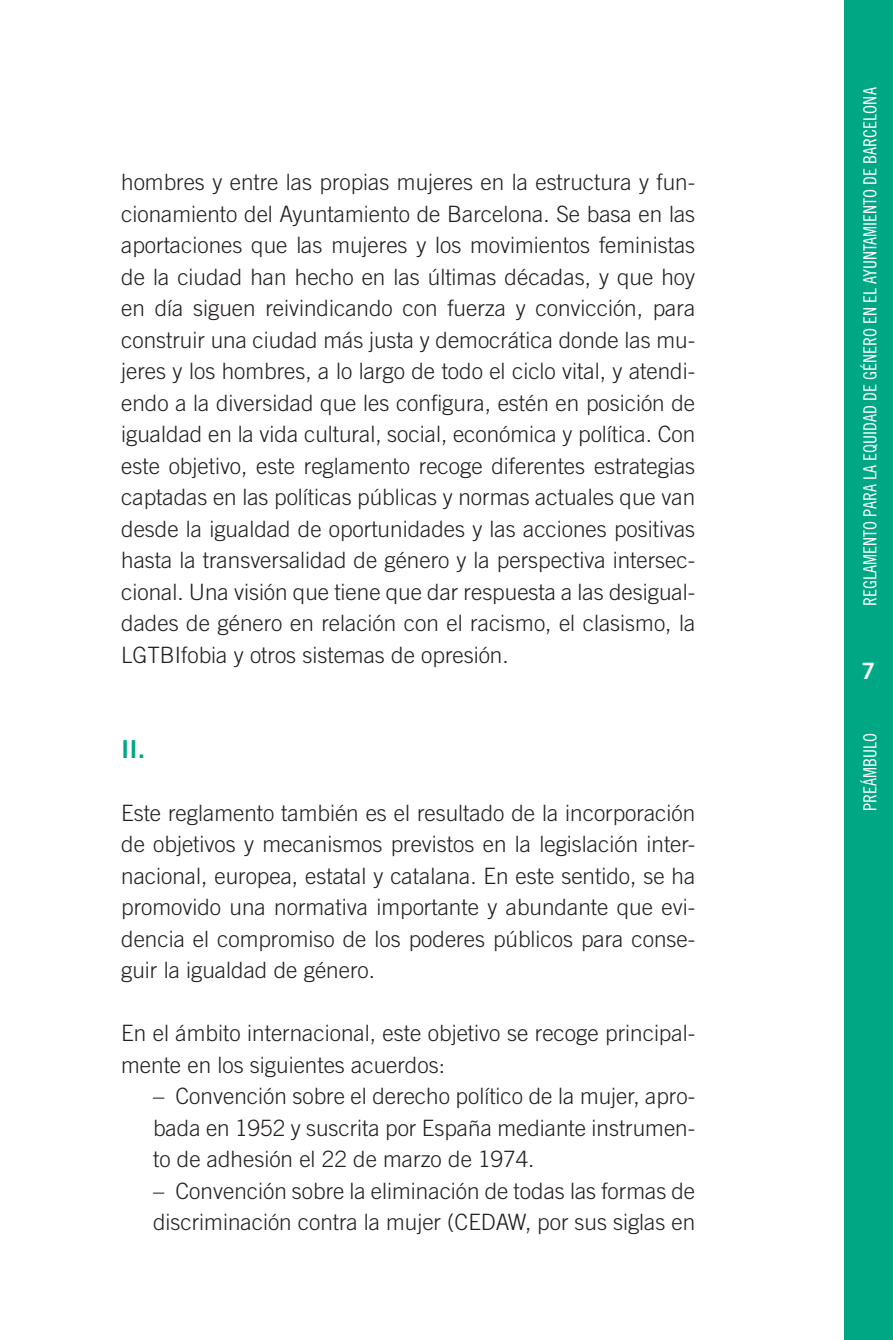
<style>
.page{position:relative;width:893px;height:1340px;background:#fff}
.page>*{position:absolute;margin:0;border:0;box-sizing:border-box;transform-origin:0 0}
.t1{font:24.75px "Trade Gothic Bold Two";color:#00a784}
.t2{font:300 22.5px/31.5px "Trade Gothic";color:#231f20;text-align:justify}
.t3{font:22.5px "Trade Gothic Bold Two";color:#fff}
.t4{font:18px "Trade Gothic Cond Eighteen";color:#fff}
</style>
<div class="page">
<div style="left:843px;top:0;width:50px;height:1339px;background:#00a784"></div>
<p class="t2" style="left:121px;top:166px;width:576px">hombres y entre las propias mujeres en la estructura y fun&shy;cionamiento del Ayuntamiento de Barcelona. Se basa en las aportaciones que las mujeres y los movimientos feministas de la ciudad han hecho en las últimas décadas, y que hoy en día siguen reivindicando con fuerza y convicción, para construir una ciudad más justa y democrática donde las mu&shy;jeres y los hombres, a lo largo de todo el ciclo vital, y atendi&shy;endo a la diversidad que les configura, estén en posición de igualdad en la vida cultural, social, económica y política. Con este objetivo, este reglamento recoge diferentes estrategias captadas en las políticas públicas y normas actuales que van desde la igualdad de oportunidades y las acciones positivas hasta la transversalidad de género y la perspectiva intersec&shy;cional. Una visión que tiene que dar respuesta a las desigual&shy;dades de género en relación con el racismo, el clasismo, la LGTBIfobia y otros sistemas de opresión.</p>
<p class="t1" style="left:121px;top:733px;width:26px">II.</p>
<p class="t2" style="left:121px;top:796px;width:576px">Este reglamento también es el resultado de la incorporación de objetivos y mecanismos previstos en la legislación inter&shy;nacional, europea, estatal y catalana. En este sentido, se ha promovido una normativa importante y abundante que evi&shy;dencia el compromiso de los poderes públicos para conse&shy;guir la igualdad de género.</p>
<p class="t2" style="left:121px;top:1017px;width:575px">En el ámbito internacional, este objetivo se recoge principal&shy;mente en los siguientes acuerdos:</p>
<p class="t2" style="left:153px;top:1080px;width:544px">– Convención sobre el derecho político de la mujer, apro&shy;bada en 1952 y suscrita por España mediante instrumen&shy;to de adhesión el 22 de marzo de 1974.</p>
<p class="t2" style="left:153px;top:1174px;width:544px">– Convención sobre la eliminación de todas las formas de discriminación contra la mujer (CEDAW, por sus siglas en</p>
<p class="t4" style="left:859px;top:605px;width:519px;rotate:-90deg">REGLAMENTO PARA LA EQUIDAD DE GÉNERO EN EL AYUNTAMIENTO DE BARCELONA</p>
<p class="t3" style="left:860px;top:657px;width:15px">7</p>
<p class="t4" style="left:859px;top:811px;width:79px;rotate:-90deg">PREÁMBULO</p>
</div>
